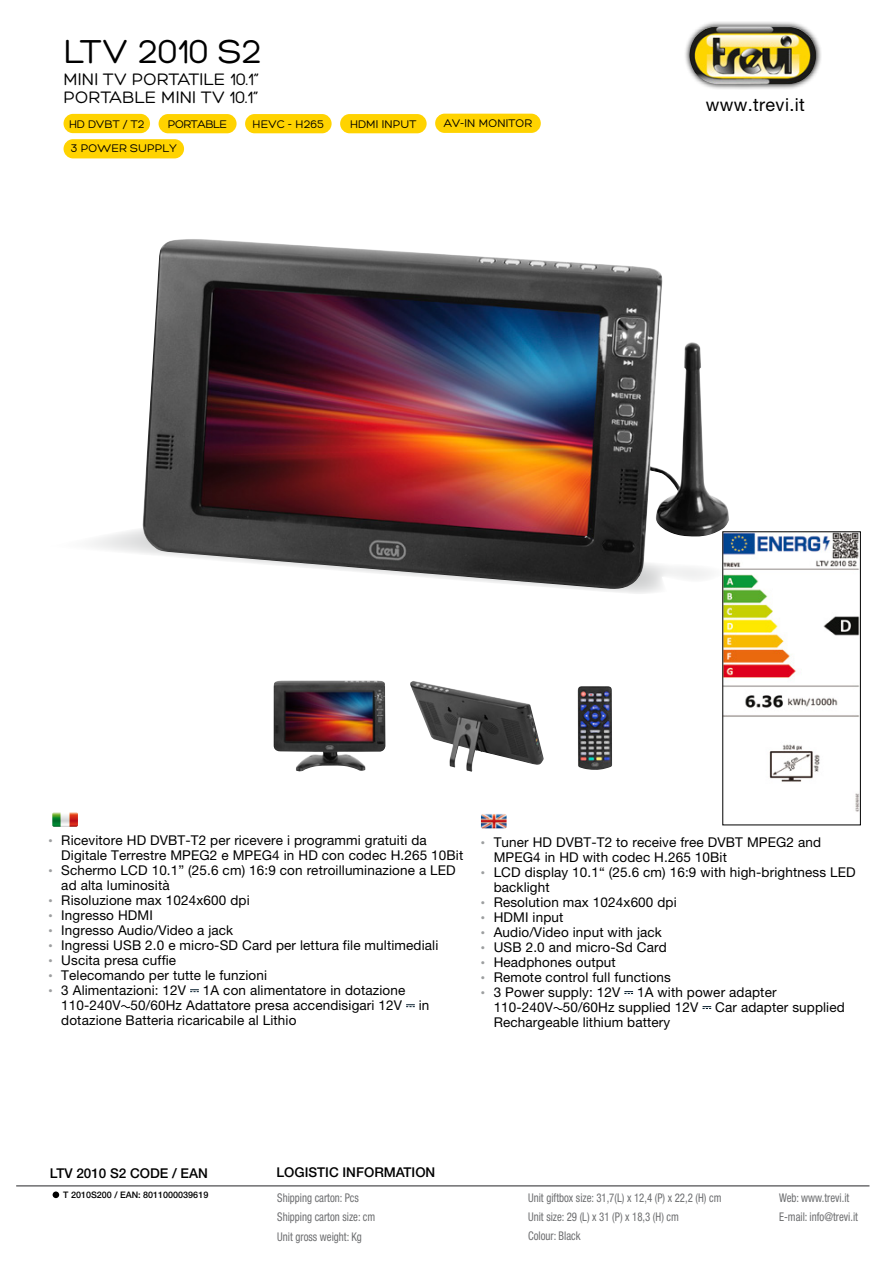
<style>
.page{position:relative;width:893px;height:1263px;background:#fff}
.page>*{position:absolute;margin:0;border:0;box-sizing:border-box;transform-origin:0 0}
.t1{font:36px "Hero";color:#000}
.t2{font:18px/18px "Hero";color:#000}
.t3{font:18px "Helvetica Neue LT Pro";letter-spacing:.02em;color:#000}
.t4{font:13.5px/15px "Helvetica Neue LT Pro";letter-spacing:.01em;color:#000}
.t5{font:500 13.5px "Helvetica Neue LT Pro";color:#000}
.t6{font:condensed 12px/19.2px "Helvetica Neue LT Pro";color:#6d6e70;scale:.9 1}
.t7{font:12px "Hero";color:#000}
.t8{font:12px "Hero";letter-spacing:-.04em;color:#000}
.t9{font:500 9px "Helvetica Neue LT Pro";color:#000}
.s1{font-family:"Arial";font-size:12px;color:#9c9e9f}
</style>
<div class="page">
<svg style="left:685px;top:22px;width:136px;height:67px"></svg>
<img style="left:689px;top:27px;width:127px;height:58px">
<img style="left:52px;top:812px;width:26px;height:15px">
<svg style="left:190px;top:989px;width:9px;height:3px"></svg>
<svg style="left:121px;top:1005px;width:10px;height:3px"></svg>
<svg style="left:406px;top:1004px;width:9px;height:3px"></svg>
<img style="left:481px;top:814px;width:26px;height:14px">
<svg style="left:624px;top:991px;width:9px;height:3px"></svg>
<svg style="left:553px;top:1007px;width:10px;height:3px"></svg>
<svg style="left:702px;top:1006px;width:9px;height:3px"></svg>
<hr style="left:16px;top:1185px;width:853px;height:1px;background:#6d6e70">
<div style="left:53px;top:1191px;width:6px;height:7px;background:#000;border-radius:50%"></div>
<svg style="left:91px;top:529px;width:568px;height:65px"></svg>
<img style="left:142px;top:239px;width:587px;height:351px">
<div style="left:159px;top:114px;width:78px;height:19px;background:#ffd300;border-radius:10px"></div>
<div style="left:245px;top:114px;width:87px;height:19px;background:#ffd300;border-radius:10px"></div>
<div style="left:64px;top:114px;width:86px;height:19px;background:#ffd300;border-radius:10px"></div>
<div style="left:435px;top:114px;width:106px;height:19px;background:#ffd300;border-radius:10px"></div>
<div style="left:64px;top:139px;width:120px;height:19px;background:#ffd300;border-radius:10px"></div>
<div style="left:340px;top:114px;width:87px;height:19px;background:#ffd300;border-radius:10px"></div>
<img style="left:274px;top:680px;width:111px;height:91px">
<img style="left:410px;top:681px;width:134px;height:91px">
<img style="left:578px;top:686px;width:34px;height:84px">
<img style="left:724px;top:533px;width:135px;height:279px">
<div style="left:722px;top:531px;width:139px;height:294px;border:1px solid #000"></div>
<h1 class="t1" style="left:64px;top:33px;width:200px">LTV 2010 S2</h1>
<h2 class="t2" style="left:64px;top:70px;width:197px">MINI TV PORTATILE 10.1”<br>PORTABLE MINI TV 10.1”</h2>
<p class="t7" style="left:69px;top:118px;width:77px">HD DVBT / T2</p>
<p class="t8" style="left:168px;top:118px;width:61px">PORTABLE</p>
<p class="t7" style="left:253px;top:118px;width:73px">HEVC - H265</p>
<p class="t7" style="left:444px;top:117px;width:90px">AV-IN MONITOR</p>
<p class="t7" style="left:71px;top:142px;width:108px">3 POWER SUPPLY</p>
<p class="t7" style="left:350px;top:118px;width:68px">HDMI INPUT</p>
<h2 class="t3" style="left:706px;top:94px;width:100px">www.trevi.it</h2>
<p class="t4" style="left:61px;top:833px;width:404px;text-indent:-13px"><span class="s1">•</span> Ricevitore HD DVBT-T2 per ricevere i programmi gratuiti da<br>Digitale Terrestre MPEG2 e MPEG4 in HD con codec H.265 10Bit</p>
<p class="t4" style="left:61px;top:863px;width:396px;text-indent:-13px"><span class="s1">•</span> Schermo LCD 10.1” (25.6 cm) 16:9 con retroilluminazione a LED ad alta luminosità</p>
<p class="t4" style="left:49px;top:893px;width:203px"><span class="s1">•</span> Risoluzione max 1024x600 dpi</p>
<p class="t4" style="left:49px;top:908px;width:106px"><span class="s1">•</span> Ingresso HDMI</p>
<p class="t4" style="left:49px;top:923px;width:186px"><span class="s1">•</span> Ingresso Audio/Video a jack</p>
<p class="t4" style="left:49px;top:938px;width:391px"><span class="s1">•</span> Ingressi USB 2.0 e micro-SD Card per lettura file multimediali</p>
<p class="t4" style="left:49px;top:953px;width:129px"><span class="s1">•</span> Uscita presa cuffie</p>
<p class="t4" style="left:49px;top:968px;width:220px"><span class="s1">•</span> Telecomando per tutte le funzioni</p>
<p class="t4" style="left:61px;top:983px;width:370px;text-indent:-13px"><span class="s1">•</span> 3 Alimentazioni: 12V 1A con alimentatore in dotazione<br>110-240V 50/60Hz Adattatore presa accendisigari 12V in dotazione Batteria ricaricabile al Lithio</p>
<p class="t4" style="left:494px;top:834px;width:329px;text-indent:-13px"><span class="s1">•</span> Tuner HD DVBT-T2 to receive free DVBT MPEG2 and<br>MPEG4 in HD with codec H.265 10Bit</p>
<p class="t4" style="left:494px;top:864px;width:363px;text-indent:-13px"><span class="s1">•</span> LCD display 10.1“ (25.6 cm) 16:9 with high-brightness LED backlight</p>
<p class="t4" style="left:481px;top:894px;width:197px"><span class="s1">•</span> Resolution max 1024x600 dpi</p>
<p class="t4" style="left:481px;top:909px;width:84px"><span class="s1">•</span> HDMI input</p>
<p class="t4" style="left:481px;top:924px;width:183px"><span class="s1">•</span> Audio/Video input with jack</p>
<p class="t4" style="left:481px;top:939px;width:187px"><span class="s1">•</span> USB 2.0 and micro-Sd Card</p>
<p class="t4" style="left:481px;top:954px;width:136px"><span class="s1">•</span> Headphones output</p>
<p class="t4" style="left:481px;top:969px;width:192px"><span class="s1">•</span> Remote control full functions</p>
<p class="t4" style="left:494px;top:984px;width:353px;text-indent:-13px"><span class="s1">•</span> 3 Power supply: 12V 1A with power adapter<br>110-240V 50/60Hz supplied 12V Car adapter supplied<br>Rechargeable lithium battery</p>
<p class="t5" style="left:50px;top:1165px;width:160px">LTV 2010 S2 CODE / EAN</p>
<p class="t5" style="left:277px;top:1164px;width:160px">LOGISTIC INFORMATION</p>
<p class="t9" style="left:63px;top:1189px;width:147px">T 2010S200 / EAN: 8011000039619</p>
<p class="t6" style="left:277px;top:1188px;width:110px">Shipping carton: Pcs<br>Shipping carton size: cm<br>Unit gross weight: Kg</p>
<p class="t6" style="left:528px;top:1188px;width:216px">Unit giftbox size: 31,7(L) x 12,4 (P) x 22,2 (H) cm<br>Unit size: 29 (L) x 31 (P) x 18,3 (H) cm<br>Colour: Black</p>
<p class="t6" style="left:779px;top:1188px;width:89px">Web: www.trevi.it<br>E-mail: info@trevi.it</p>
</div>
